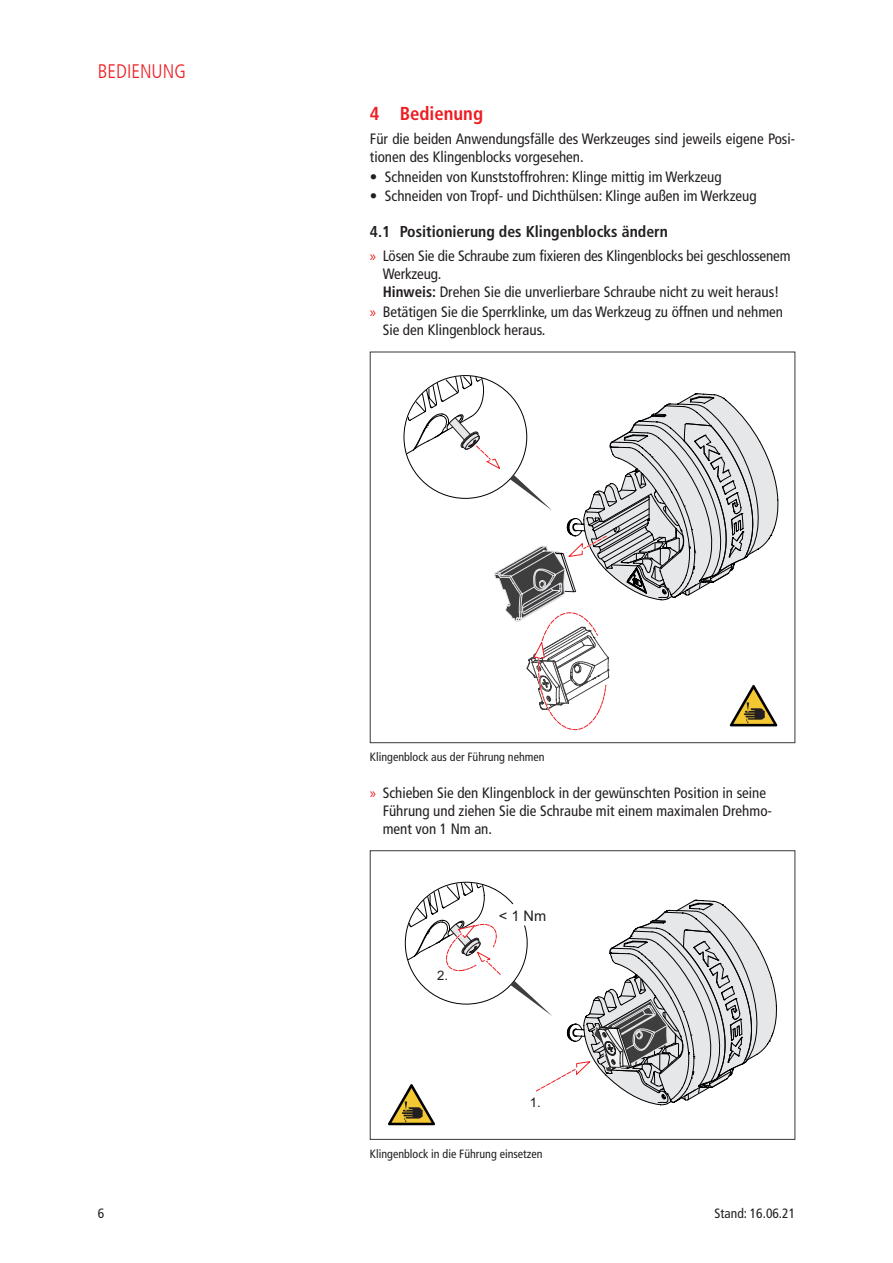
<style>
.page{position:relative;width:893px;height:1263px;background:#fff}
.page>*{position:absolute;margin:0;border:0;box-sizing:border-box;transform-origin:0 0}
.t1{font:300 condensed 19.5px "Frutiger LT Com";color:#ee1d23}
.t2{font:700 condensed 18.75px "Frutiger LT Com";color:#ee1d23}
.t3{font:700 condensed 15.75px "Frutiger LT Com";color:#231f20}
.t4{font:condensed 15px/18px "Frutiger LT Com";color:#231f20}
.t5{font:14.55px "Arial";color:#231f20}
.t6{font:condensed 13.5px "Frutiger LT Com";color:#231f20}
.t7{font:13.05px "Arial";color:#231f20}
.t8{font:condensed 12px "Frutiger LT Com";color:#231f20}
.s1{font-family:"Myriad Pro";font-stretch:normal;color:#ee1d23}
.s2{font-weight:700}
</style>
<div class="page">
<svg style="left:406px;top:376px;width:373px;height:355px"></svg>
<svg style="left:388px;top:881px;width:389px;height:244px"></svg>
<div style="left:370px;top:850px;width:425px;height:290px;border:1px solid #34393a"></div>
<h1 class="t1" style="left:98px;top:60px;width:90px">BEDIENUNG</h1>
<p class="t2" style="left:370px;top:103px;width:115px">4 Bedienung</p>
<p class="t4" style="left:370px;top:130px;width:427px">Für die beiden Anwendungsfälle des Werkzeuges sind jeweils eigene Posi&shy;tionen des Klingenblocks vorgesehen.</p>
<p class="t4" style="left:370px;top:167px;width:353px">• Schneiden von Kunststoffrohren: Klinge mittig im Werkzeug</p>
<p class="t4" style="left:370px;top:187px;width:388px">• Schneiden von Tropf- und Dichthülsen: Klinge außen im Werkzeug</p>
<p class="t3" style="left:370px;top:222px;width:299px">4.1 Positionierung des Klingenblocks ändern</p>
<p class="t4" style="left:383px;top:247px;width:409px;text-indent:-13px"><span class="s1">»</span> Lösen Sie die Schraube zum fixieren des Klingenblocks bei geschlossenem<br>Werkzeug.<br><span class="s2">Hinweis:</span> Drehen Sie die unverlierbare Schraube nicht zu weit heraus!</p>
<p class="t4" style="left:383px;top:303px;width:402px;text-indent:-13px"><span class="s1">»</span> Betätigen Sie die Sperrklinke, um das Werkzeug zu öffnen und nehmen<br>Sie den Klingenblock heraus.</p>
<p class="t8" style="left:370px;top:750px;width:176px">Klingenblock aus der Führung nehmen</p>
<p class="t4" style="left:383px;top:784px;width:391px;text-indent:-13px"><span class="s1">»</span> Schieben Sie den Klingenblock in der gewünschten Position in seine<br>Führung und ziehen Sie die Schraube mit einem maximalen Drehmo&shy;ment von 1 Nm an.</p>
<p class="t7" style="left:437px;top:966px;width:12px">2.</p>
<p class="t5" style="left:499px;top:905px;width:49px">&lt; 1 Nm</p>
<p class="t7" style="left:530px;top:1094px;width:12px">1.</p>
<p class="t8" style="left:370px;top:1146px;width:174px">Klingenblock in die Führung einsetzen</p>
<p class="t6" style="left:98px;top:1205px;width:8px">6</p>
<p class="t6" style="left:715px;top:1205px;width:82px">Stand: 16.06.21</p>
</div>
